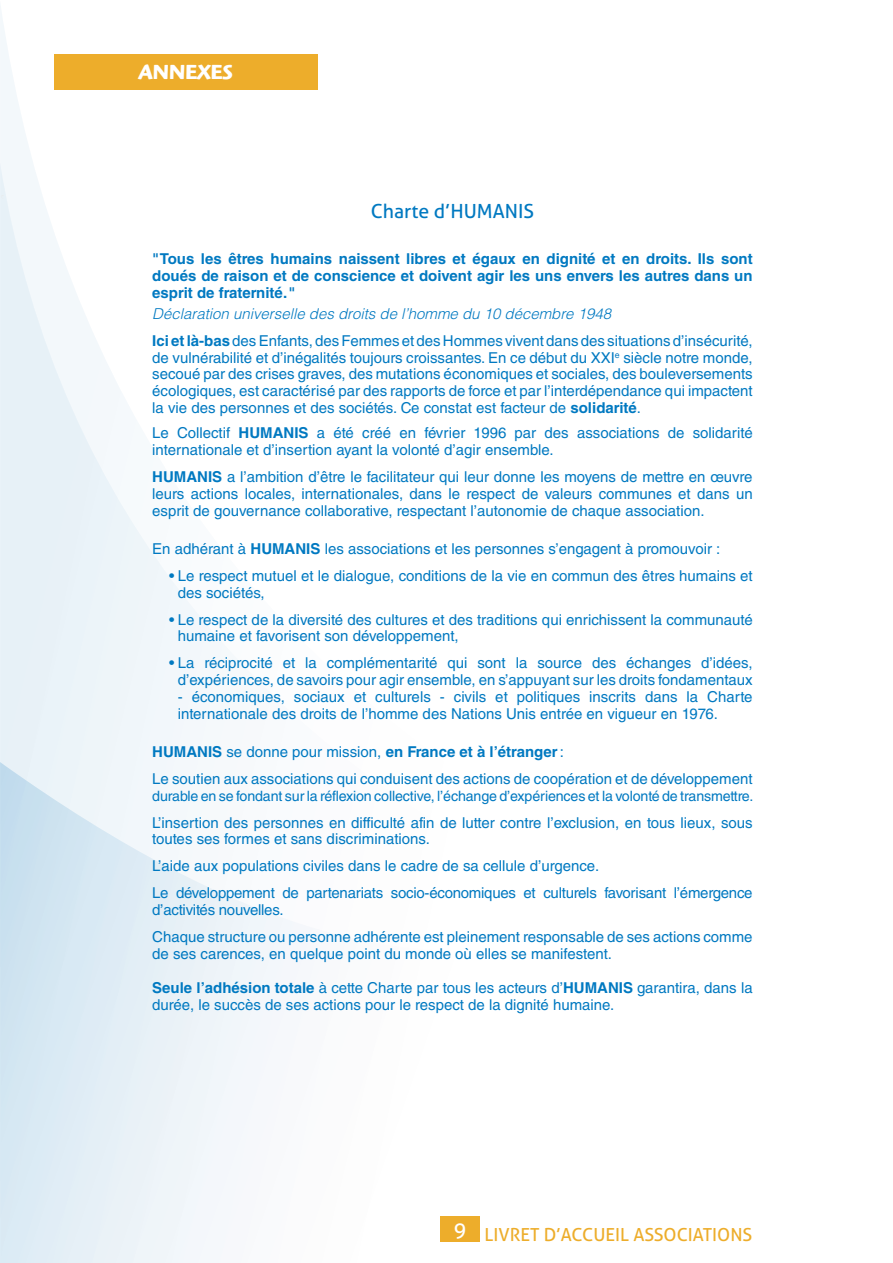
<style>
.page{position:relative;width:893px;height:1263px;background:#fff}
.page>*{position:absolute;margin:0;border:0;box-sizing:border-box;transform-origin:0 0}
.t1{font:700 21px "Highlander Std";color:#fff}
.t2{font:19.5px "Aller";color:#0079c1}
.t3{font:18px "Aller";color:#edad2b}
.t4{font:15px/16.8px "Helvetica LT Std";color:#0079c1}
.t5{font:700 15px/16.8px "Helvetica LT Std";color:#0079c1;text-align:justify}
.t6{font:14.25px "Helvetica LT Std";letter-spacing:-.01em;color:#0079c1}
.s1{font-weight:300;font-style:italic}
.s2{font-weight:700}
.s3{font-family:"Helvetica Neue LT Std"}
</style>
<div class="page">
<svg style="left:0;top:162px;width:295px;height:1101px"></svg>
<div style="left:54px;top:54px;width:263px;height:36px;background:#edad2b"></div>
<div style="left:440px;top:1216px;width:40px;height:26px;background:#edad2b"></div>
<h1 class="t1" style="left:139px;top:60px;width:95px">ANNEXES</h1>
<h2 class="t2" style="left:371px;top:200px;width:165px">Charte d’HUMANIS</h2>
<p class="t5" style="left:152px;top:250px;width:602px">"Tous les êtres humains naissent libres et égaux en dignité et en droits. Ils sont doués de raison et de conscience et doivent agir les uns envers les autres dans un esprit de fraternité."</p>
<p class="t4" style="left:152px;top:300px;width:602px;line-height:27px"><span class="s1">Déclaration universelle des droits de l’homme du 10 décembre 1948<br></span><span class="s2">Ici et là-bas</span> des Enfants, des Femmes et des Hommes vivent dans des situations d’insécurité,</p>
<p class="t4" style="left:152px;top:349px;width:602px;text-align:justify">de vulnérabilité et d’inégalités toujours croissantes. En ce début du XXI<sup>e</sup> siècle notre monde, secoué par des crises graves, des mutations économiques et sociales, des bouleversements écologiques, est caractérisé par des rapports de force et par l’interdépendance qui impactent la vie des personnes et des sociétés. Ce constat est facteur de <span class="s2">solidarité</span>.</p>
<p class="t4" style="left:152px;top:425px;width:602px">Le Collectif <span class="s2">HUMANIS</span> a été créé en février 1996 par des associations de solidarité internationale et d’insertion ayant la volonté d’agir ensemble.</p>
<p class="t4" style="left:152px;top:468px;width:602px;text-align:justify"><span class="s2">HUMANIS</span> a l’ambition d’être le facilitateur qui leur donne les moyens de mettre en <span class="s3">œ</span>uvre leurs actions locales, internationales, dans le respect de valeurs communes et dans un esprit de gouvernance collaborative, respectant l’autonomie de chaque association.</p>
<p class="t4" style="left:152px;top:540px;width:570px">En adhérant à <span class="s2">HUMANIS</span> les associations et les personnes s’engagent à promouvoir :</p>
<p class="t4" style="left:178px;top:567px;width:576px;text-indent:-9px">• Le respect mutuel et le dialogue, conditions de la vie en commun des êtres humains et des sociétés,</p>
<p class="t4" style="left:178px;top:611px;width:576px;text-indent:-9px">• Le respect de la diversité des cultures et des traditions qui enrichissent la communauté humaine et favorisent son développement,</p>
<p class="t4" style="left:169px;top:655px;width:585px;text-align:center">• La réciprocité et la complémentarité qui sont la source des échanges d’idées, d’expériences, de savoirs pour agir ensemble, en s’appuyant sur les droits fondamentaux</p>
<p class="t4" style="left:178px;top:688px;width:576px">- économiques, sociaux et culturels - civils et politiques inscrits dans la Charte internationale des droits de l’homme des Nations Unis entrée en vigueur en 1976.</p>
<p class="t4" style="left:152px;top:738px;width:602px;line-height:27px"><span class="s2">HUMANIS</span> se donne pour mission, <span class="s2">en France et à l’étranger</span>:<br>Le soutien aux associations qui conduisent des actions de coopération et de développement</p>
<p class="t6" style="left:152px;top:787px;width:603px">durable en se fondant sur la réflexion collective, l’échange d’expériences et la volonté de transmettre.</p>
<p class="t4" style="left:152px;top:814px;width:602px">L’insertion des personnes en difficulté afin de lutter contre l’exclusion, en tous lieux, sous toutes ses formes et sans discriminations.</p>
<p class="t4" style="left:152px;top:853px;width:602px;line-height:27px">L’aide aux populations civiles dans le cadre de sa cellule d’urgence.<br>Le développement de partenariats socio-économiques et culturels favorisant l’émergence</p>
<p class="t4" style="left:152px;top:896px;width:602px;line-height:27px">d’activités nouvelles.<br>Chaque structure ou personne adhérente est pleinement responsable de ses actions comme</p>
<p class="t4" style="left:152px;top:945px;width:461px">de ses carences, en quelque point du monde où elles se manifestent.</p>
<p class="t4" style="left:152px;top:979px;width:602px"><span class="s2">Seule l’adhésion totale</span> à cette Charte par tous les acteurs d’<span class="s2">HUMANIS</span> garantira, dans la durée, le succès de ses actions pour le respect de la dignité humaine.</p>
<p class="t3" style="left:454px;top:1223px;width:300px"><sup>9</sup> LIVRET D’ACCUEIL ASSOCIATIONS</p>
</div>
